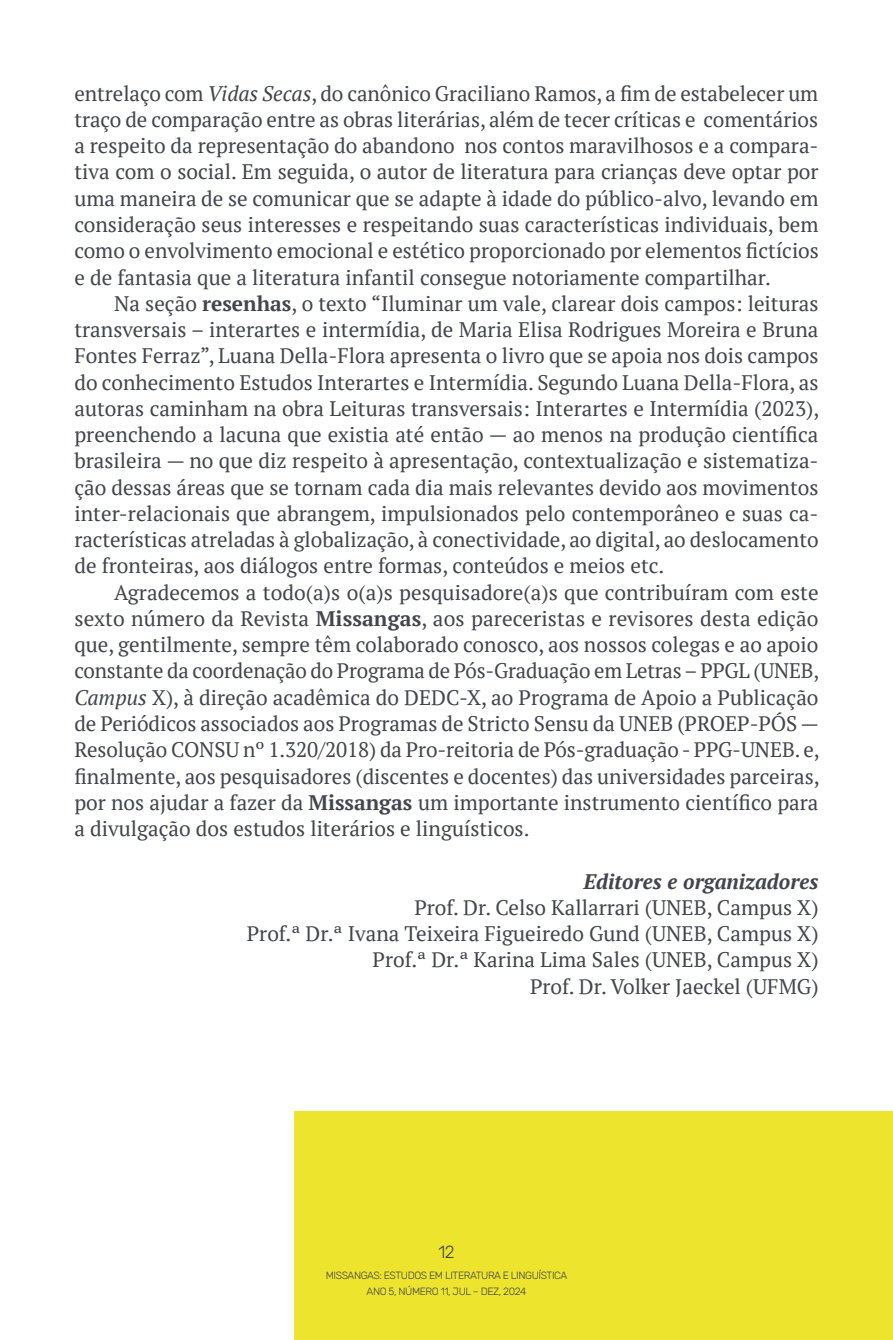
<style>
.page{position:relative;width:893px;height:1340px;background:#fff}
.page>*{position:absolute;margin:0;border:0;box-sizing:border-box;transform-origin:0 0}
.t1{font:21px/26.2px "PT Serif";color:#42454d;text-align:justify}
.t2{font:italic 700 21px "PT Serif";color:#42454d}
.t3{font:300 17.5px "Rubik";color:#42454d}
.t4{font:300 10.5px/15.8px "Rubik";letter-spacing:-.04em;color:#42454d;text-align:center}
.s1{font-style:italic}
.s2{font-weight:700}
</style>
<div class="page">
<div style="left:295px;top:1111px;width:598px;height:228px;background:#ede42e"></div>
<p class="t1" style="left:74px;top:80px;width:746px">entrelaço com <span class="s1">Vidas Secas</span>, do canônico Graciliano Ramos, a fim de estabelecer um traço de comparação entre as obras literárias, além de tecer críticas e comentários a respeito da representação do abandono nos contos maravilhosos e a compara&shy;tiva com o social. Em seguida, o autor de literatura para crianças deve optar por uma maneira de se comunicar que se adapte à idade do público-alvo, levando em consideração seus interesses e respeitando suas características individuais, bem como o envolvimento emocional e estético proporcionado por elementos fictícios e de fantasia que a literatura infantil consegue notoriamente compartilhar.</p>
<p class="t1" style="left:74px;top:290px;width:746px;text-indent:40px">Na seção <span class="s2">resenhas</span>, o texto “Iluminar um vale, clarear dois campos: leituras transversais – interartes e intermídia, de Maria Elisa Rodrigues Moreira e Bruna Fontes Ferraz”, Luana Della-Flora apresenta o livro que se apoia nos dois campos do conhecimento Estudos Interartes e Intermídia. Segundo Luana Della-Flora, as autoras caminham na obra Leituras transversais: Interartes e Intermídia (2023), preenchendo a lacuna que existia até então — ao menos na produção científica brasileira — no que diz respeito à apresentação, contextualização e sistematiza&shy;ção dessas áreas que se tornam cada dia mais relevantes devido aos movimentos inter-relacionais que abrangem, impulsionados pelo contemporâneo e suas ca&shy;racterísticas atreladas à globalização, à conectividade, ao digital, ao deslocamento de fronteiras, aos diálogos entre formas, conteúdos e meios etc.</p>
<p class="t1" style="left:74px;top:579px;width:747px;text-indent:40px">Agradecemos a todo(a)s o(a)s pesquisadore(a)s que contribuíram com este sexto número da Revista <span class="s2">Missangas</span>, aos pareceristas e revisores desta edição que, gentilmente, sempre têm colaborado conosco, aos nossos colegas e ao apoio constante da coordenação do Programa de Pós-Graduação em Letras – PPGL (UNEB, <span class="s1">Campus</span> X), à direção acadêmica do DEDC-X, ao Programa de Apoio a Publicação de Periódicos associados aos Programas de Stricto Sensu da UNEB (PROEP-PÓS — Resolução CONSU nº 1.320/2018) da Pro-reitoria de Pós-graduação - PPG-UNEB. e, finalmente, aos pesquisadores (discentes e docentes) das universidades parceiras, por nos ajudar a fazer da <span class="s2">Missangas</span> um importante instrumento científico para a divulgação dos estudos literários e linguísticos.</p>
<p class="t2" style="left:584px;top:867px;width:237px">Editores e organizadores</p>
<p class="t1" style="left:247px;top:894px;width:573px;text-align:right">Prof. Dr. Celso Kallarrari (UNEB, Campus X)<br>Prof.ª Dr.ª Ivana Teixeira Figueiredo Gund (UNEB, Campus X)<br>Prof.ª Dr.ª Karina Lima Sales (UNEB, Campus X)<br>Prof. Dr. Volker Jaeckel (UFMG)</p>
<p class="t3" style="left:438px;top:1242px;width:18px">12</p>
<p class="t4" style="left:326px;top:1267px;width:243px">MISSANGAS: ESTUDOS EM LITERATURA E LINGUÍSTICA<br>ANO 5, NÚMERO 11, JUL – DEZ, 2024</p>
</div>
